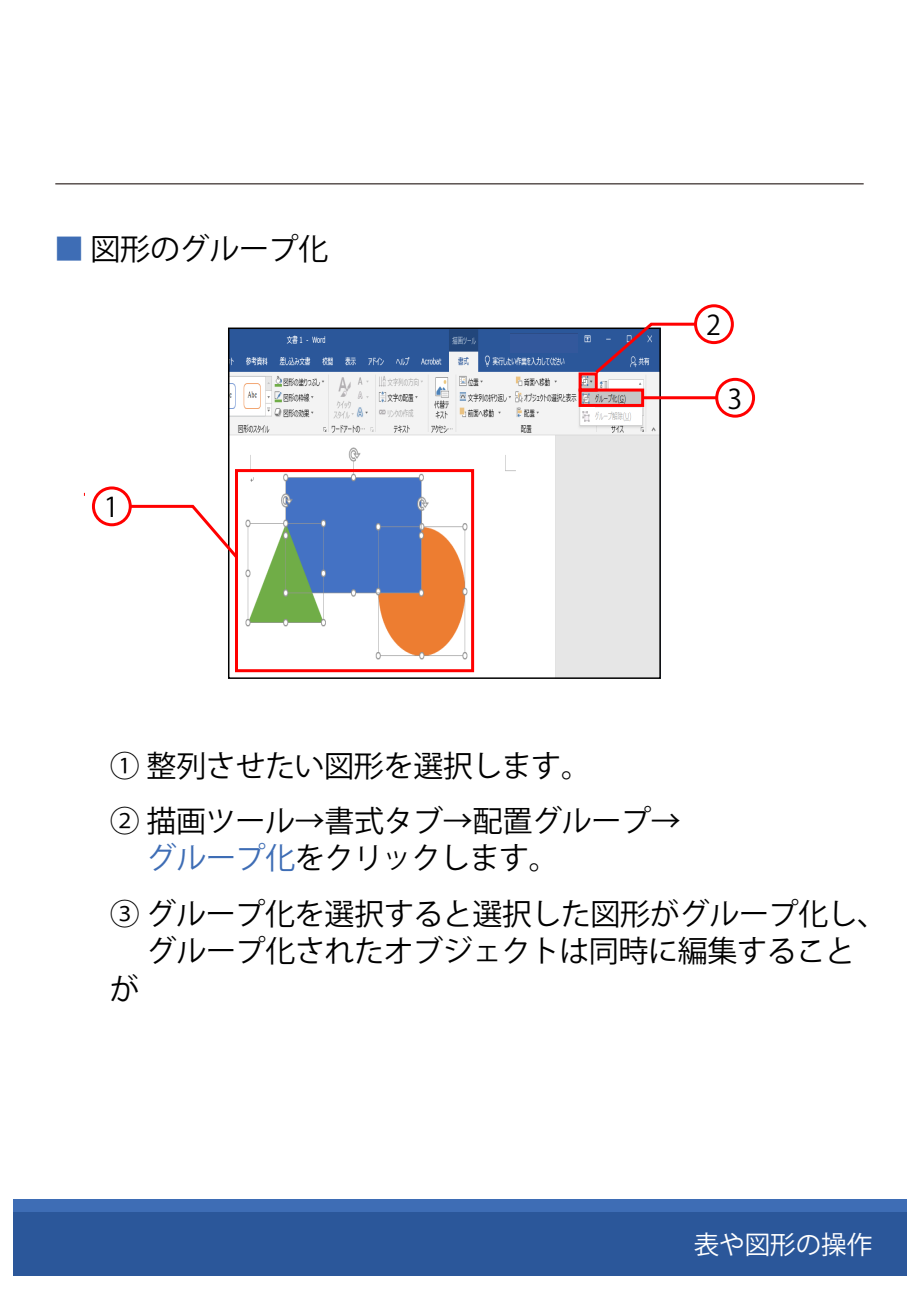
<style>
.page{position:relative;width:919px;height:1289px;background:#fff}
.page>*{position:absolute;margin:0;border:0;box-sizing:border-box;transform-origin:0 0}
.t1{font:30px/37.5px "Koz Go Pr 6 N";letter-spacing:-.015em;color:#000}
.t2{font:27px "Koz Go Pr 6 N";color:#000}
.t3{font:25.5px "Koz Go Pr 6 N";color:#fff}
.s1{color:#3e6db5}
</style>
<div class="page">
<img style="left:231px;top:330px;width:426px;height:346px">
<div style="left:228px;top:327px;width:432px;height:352px;border:2px solid #000"></div>
<div style="left:578px;top:372px;width:19px;height:19px;border:3px solid #f00"></div>
<div style="left:578px;top:388px;width:66px;height:19px;border:3px solid #f00"></div>
<svg style="left:592px;top:322px;width:109px;height:54px"></svg>
<hr style="left:642px;top:396px;width:74px;height:3px;background:#f00">
<div style="left:92px;top:486px;width:40px;height:40px;border:3px solid #f00;border-radius:50%"></div>
<div style="left:695px;top:306px;width:37px;height:36px;background:#fff;border-radius:50%"></div>
<div style="left:694px;top:304px;width:39px;height:40px;border:3px solid #f00;border-radius:50%"></div>
<div style="left:715px;top:378px;width:40px;height:39px;border:3px solid #f00;border-radius:50%"></div>
<div style="left:235px;top:469px;width:239px;height:203px;border:3px solid #f00"></div>
<svg style="left:127px;top:503px;width:114px;height:58px"></svg>
<div style="left:13px;top:1199px;width:893px;height:77px;background:#3e6db5"></div>
<hr style="left:55px;top:183px;width:808px;height:1px;background:#231815">
<div style="left:13px;top:1212px;width:893px;height:64px;background:#2b579a"></div>
<img style="left:510px;top:333px;width:67px;height:19px">
<p class="t1" style="left:54px;top:231px;width:276px"><span class="s1">■</span> 図形のグループ化</p>
<p class="t2" style="left:104px;top:492px;width:16px">1</p>
<p class="t1" style="left:110px;top:748px;width:482px">① 整列させたい図形を選択します。</p>
<p class="t2" style="left:706px;top:310px;width:16px">2</p>
<p class="t2" style="left:727px;top:383px;width:16px">3</p>
<p class="t1" style="left:110px;top:802px;width:572px">② 描画ツール→書式タブ→配置グループ→　 <span class="s1">グループ化</span>をクリックします。</p>
<p class="t1" style="left:110px;top:895px;width:779px">③ グループ化を選択すると選択した図形がグループ化し、　 グループ化されたオブジェクトは同時に編集することが</p>
<p class="t3" style="left:693px;top:1230px;width:180px">表や図形の操作</p>
</div>
